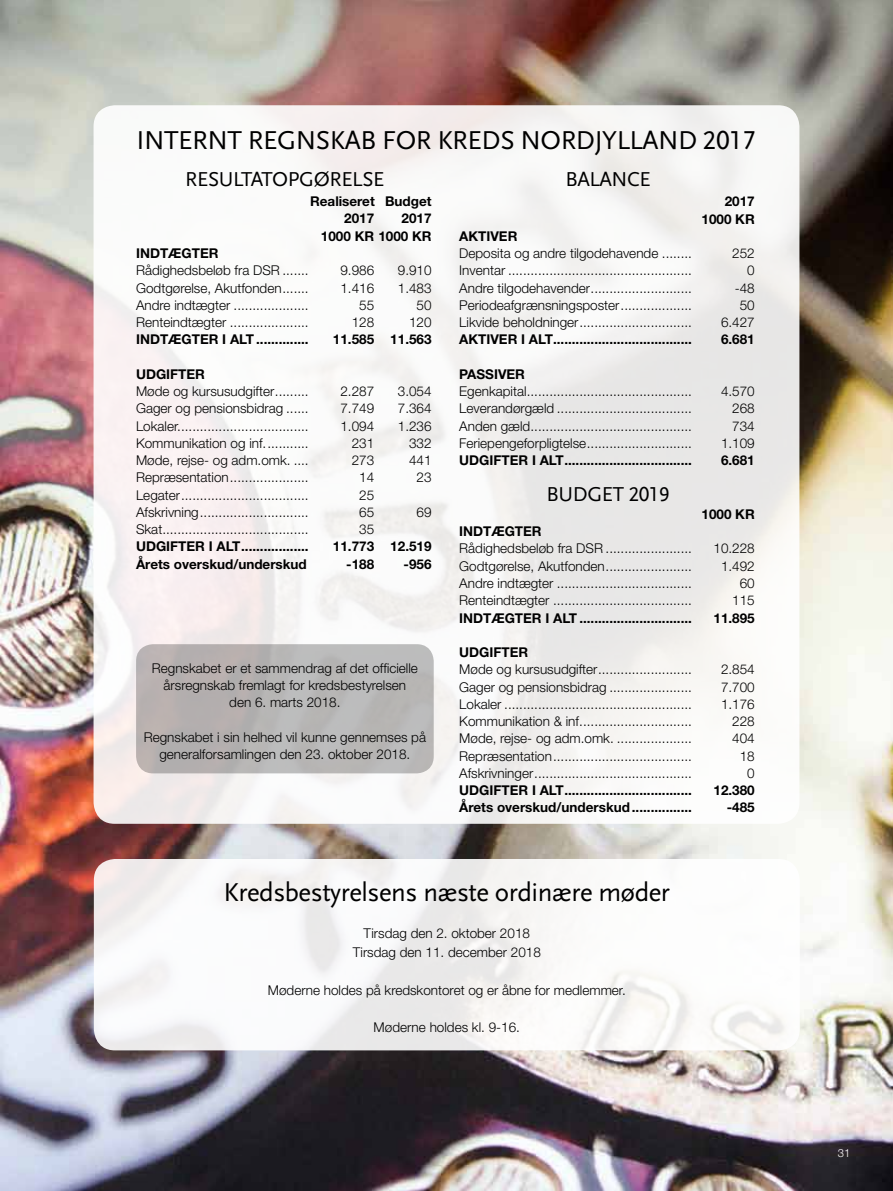
<style>
.page{position:relative;width:893px;height:1191px;background:#fff}
.page>*{position:absolute;margin:0;border:0;box-sizing:border-box;transform-origin:0 0}
.t1{font:27px "Scala Sans";letter-spacing:-.02em;color:#000}
.t2{font:21px "Scala Sans";letter-spacing:-.02em;color:#000}
.t3{font:300 13.5px/17.2px "Helvetica Neue";color:#000;text-align:center}
.t4{font:700 13.5px/17.2px "Helvetica Neue";color:#000;text-align:right}
.t5{font:300 11.25px "Helvetica Neue";color:#fff}
.s1{font-family:"Scala Sans Caps"}
</style>
<div class="page">
<img style="left:0;top:0;width:893px;height:1191px">
<svg style="left:94px;top:859px;width:706px;height:191px"></svg>
<div style="left:94px;top:105px;width:705px;height:719px;background:linear-gradient(to right,#faf7f7,#f0f0ee);border-radius:21px"></div>
<div style="left:136px;top:644px;width:298px;height:129px;background:#b8b5b3;border-radius:17px"></div>
<hr style="left:0;top:821px;width:1px;height:370px;background:#f9f6ee">
<img style="left:0;top:828px;width:1px;height:363px">
<h1 class="t1" style="left:137px;top:125px;width:620px">INTERNT REGNSKAB FOR KREDS NORDJYLLAND <span class="s1">2017</span></h1>
<h2 class="t2" style="left:185px;top:167px;width:201px">RESULTATOPGØRELSE</h2>
<h2 class="t2" style="left:565px;top:167px;width:87px">BALANCE</h2>
<p class="t4" style="left:344px;top:192px;width:89px;text-align:left;text-indent:-34px">Realiseret Budget<br>2017</p>
<p class="t4" style="left:321px;top:210px;width:112px">2017<br>1000 KR 1000 KR</p>
<p class="t4" style="left:136px;top:244px;width:84px">INDTÆGTER</p>
<p class="t3" style="left:136px;top:261px;width:174px">Rådighedsbeløb fra DSR .......</p>
<p class="t3" style="left:340px;top:261px;width:35px">9.986</p>
<p class="t3" style="left:398px;top:261px;width:35px">9.910</p>
<p class="t3" style="left:136px;top:279px;width:174px">Godtgørelse, Akutfonden.......</p>
<p class="t3" style="left:340px;top:279px;width:35px">1.416</p>
<p class="t3" style="left:398px;top:279px;width:35px">1.483</p>
<p class="t3" style="left:136px;top:296px;width:174px">Andre indtægter ....................</p>
<p class="t3" style="left:359px;top:296px;width:17px">55</p>
<p class="t3" style="left:417px;top:296px;width:17px">50</p>
<p class="t3" style="left:136px;top:313px;width:174px">Renteindtægter .....................</p>
<p class="t3" style="left:352px;top:313px;width:24px">128</p>
<p class="t3" style="left:409px;top:313px;width:24px">120</p>
<p class="t4" style="left:136px;top:330px;width:174px">INDTÆGTER I ALT ..............</p>
<p class="t4" style="left:333px;top:330px;width:100px">11.585 11.563</p>
<p class="t4" style="left:136px;top:365px;width:70px">UDGIFTER</p>
<p class="t3" style="left:136px;top:382px;width:174px">Møde og kursusudgifter.........</p>
<p class="t3" style="left:340px;top:382px;width:35px">2.287</p>
<p class="t3" style="left:398px;top:382px;width:35px">3.054</p>
<p class="t3" style="left:136px;top:399px;width:174px">Gager og pensionsbidrag ......</p>
<p class="t3" style="left:340px;top:399px;width:35px">7.749</p>
<p class="t3" style="left:398px;top:399px;width:35px">7.364</p>
<p class="t3" style="left:136px;top:417px;width:174px">Lokaler...................................</p>
<p class="t3" style="left:340px;top:417px;width:35px">1.094</p>
<p class="t3" style="left:398px;top:417px;width:35px">1.236</p>
<p class="t3" style="left:136px;top:434px;width:174px">Kommunikation og inf............</p>
<p class="t3" style="left:352px;top:434px;width:24px">231</p>
<p class="t3" style="left:409px;top:434px;width:24px">332</p>
<p class="t3" style="left:136px;top:451px;width:174px">Møde, rejse- og adm.omk. ....</p>
<p class="t3" style="left:352px;top:451px;width:24px">273</p>
<p class="t3" style="left:409px;top:451px;width:24px">441</p>
<p class="t3" style="left:136px;top:468px;width:174px">Repræsentation.....................</p>
<p class="t3" style="left:359px;top:468px;width:17px">14</p>
<p class="t3" style="left:417px;top:468px;width:17px">23</p>
<p class="t3" style="left:136px;top:486px;width:174px">Legater..................................</p>
<p class="t3" style="left:359px;top:486px;width:17px">25</p>
<p class="t3" style="left:136px;top:503px;width:174px">Afskrivning.............................</p>
<p class="t3" style="left:359px;top:503px;width:17px">65</p>
<p class="t3" style="left:417px;top:503px;width:17px">69</p>
<p class="t3" style="left:136px;top:520px;width:174px">Skat.......................................</p>
<p class="t3" style="left:359px;top:520px;width:17px">35</p>
<p class="t4" style="left:136px;top:537px;width:174px">UDGIFTER I ALT..................</p>
<p class="t4" style="left:333px;top:537px;width:100px">11.773 12.519</p>
<p class="t4" style="left:136px;top:555px;width:172px">Årets overskud/underskud</p>
<p class="t4" style="left:346px;top:555px;width:30px">-188</p>
<p class="t4" style="left:404px;top:555px;width:30px">-956</p>
<p class="t3" style="left:152px;top:659px;width:268px">Regnskabet er et sammendrag af det officielle årsregnskab fremlagt for kredsbestyrelsen den 6. marts 2018.</p>
<p class="t3" style="left:144px;top:728px;width:284px">Regnskabet i sin helhed vil kunne gennemses på generalforsamlingen den 23. oktober 2018.</p>
<p class="t4" style="left:701px;top:192px;width:55px">2017<br>1000 KR</p>
<p class="t4" style="left:459px;top:227px;width:60px">AKTIVER</p>
<p class="t3" style="left:459px;top:244px;width:234px">Deposita og andre tilgodehavende ........</p>
<p class="t3" style="left:732px;top:244px;width:24px">252</p>
<p class="t3" style="left:459px;top:261px;width:234px">Inventar .................................................</p>
<p class="t3" style="left:747px;top:261px;width:9px">0</p>
<p class="t3" style="left:459px;top:279px;width:234px">Andre tilgodehavender...........................</p>
<p class="t3" style="left:735px;top:279px;width:22px">-48</p>
<p class="t3" style="left:459px;top:296px;width:234px">Periodeafgrænsningsposter...................</p>
<p class="t3" style="left:740px;top:296px;width:17px">50</p>
<p class="t3" style="left:459px;top:313px;width:234px">Likvide beholdninger..............................</p>
<p class="t3" style="left:721px;top:313px;width:35px">6.427</p>
<p class="t4" style="left:459px;top:331px;width:234px">AKTIVER I ALT.....................................</p>
<p class="t4" style="left:721px;top:331px;width:35px">6.681</p>
<p class="t4" style="left:459px;top:365px;width:67px">PASSIVER</p>
<p class="t3" style="left:459px;top:382px;width:234px">Egenkapital............................................</p>
<p class="t3" style="left:721px;top:382px;width:35px">4.570</p>
<p class="t3" style="left:459px;top:400px;width:234px">Leverandørgæld ....................................</p>
<p class="t3" style="left:732px;top:400px;width:24px">268</p>
<p class="t3" style="left:459px;top:417px;width:234px">Anden gæld...........................................</p>
<p class="t3" style="left:732px;top:417px;width:24px">734</p>
<p class="t3" style="left:459px;top:434px;width:234px">Feriepengeforpligtelse............................</p>
<p class="t3" style="left:721px;top:434px;width:35px">1.109</p>
<p class="t4" style="left:459px;top:451px;width:234px">UDGIFTER I ALT..................................</p>
<p class="t4" style="left:721px;top:451px;width:35px">6.681</p>
<h2 class="t2" style="left:547px;top:482px;width:124px">BUDGET <span class="s1">2019</span></h2>
<p class="t4" style="left:701px;top:505px;width:55px">1000 KR</p>
<p class="t4" style="left:459px;top:522px;width:84px">INDTÆGTER</p>
<p class="t3" style="left:459px;top:540px;width:234px">Rådighedsbeløb fra DSR .......................</p>
<p class="t3" style="left:713px;top:540px;width:43px">10.228</p>
<p class="t3" style="left:459px;top:557px;width:234px">Godtgørelse, Akutfonden.......................</p>
<p class="t3" style="left:721px;top:557px;width:35px">1.492</p>
<p class="t3" style="left:459px;top:574px;width:234px">Andre indtægter ....................................</p>
<p class="t3" style="left:740px;top:574px;width:17px">60</p>
<p class="t3" style="left:459px;top:591px;width:234px">Renteindtægter .....................................</p>
<p class="t3" style="left:732px;top:591px;width:24px">115</p>
<p class="t4" style="left:459px;top:609px;width:234px">INDTÆGTER I ALT ..............................</p>
<p class="t4" style="left:713px;top:609px;width:43px">11.895</p>
<p class="t4" style="left:459px;top:643px;width:70px">UDGIFTER</p>
<p class="t3" style="left:459px;top:660px;width:234px">Møde og kursusudgifter.........................</p>
<p class="t3" style="left:721px;top:660px;width:35px">2.854</p>
<p class="t3" style="left:459px;top:678px;width:234px">Gager og pensionsbidrag ......................</p>
<p class="t3" style="left:721px;top:678px;width:35px">7.700</p>
<p class="t3" style="left:459px;top:695px;width:234px">Lokaler ..................................................</p>
<p class="t3" style="left:721px;top:695px;width:35px">1.176</p>
<p class="t3" style="left:459px;top:712px;width:234px">Kommunikation &amp; inf..............................</p>
<p class="t3" style="left:732px;top:712px;width:24px">228</p>
<p class="t3" style="left:459px;top:729px;width:234px">Møde, rejse- og adm.omk. ....................</p>
<p class="t3" style="left:732px;top:729px;width:24px">404</p>
<p class="t3" style="left:459px;top:747px;width:234px">Repræsentation.....................................</p>
<p class="t3" style="left:740px;top:747px;width:17px">18</p>
<p class="t3" style="left:459px;top:764px;width:234px">Afskrivninger..........................................</p>
<p class="t3" style="left:747px;top:764px;width:9px">0</p>
<p class="t4" style="left:459px;top:781px;width:234px">UDGIFTER I ALT..................................</p>
<p class="t4" style="left:713px;top:781px;width:43px">12.380</p>
<p class="t4" style="left:459px;top:798px;width:234px">Årets overskud/underskud................</p>
<p class="t4" style="left:727px;top:798px;width:30px">-485</p>
<h1 class="t1" style="left:224px;top:877px;width:448px">Kredsbestyrelsens næste ordinære møder</h1>
<p class="t3" style="left:353px;top:923px;width:190px;line-height:18.8px">Tirsdag den 2. oktober 2018<br>Tirsdag den 11. december 2018</p>
<p class="t3" style="left:268px;top:980px;width:359px">Møderne holdes på kredskontoret og er åbne for medlemmer.</p>
<p class="t3" style="left:374px;top:1018px;width:148px">Møderne holdes kl. 9-16.</p>
<p class="t5" style="left:838px;top:1146px;width:14px">31</p>
</div>
